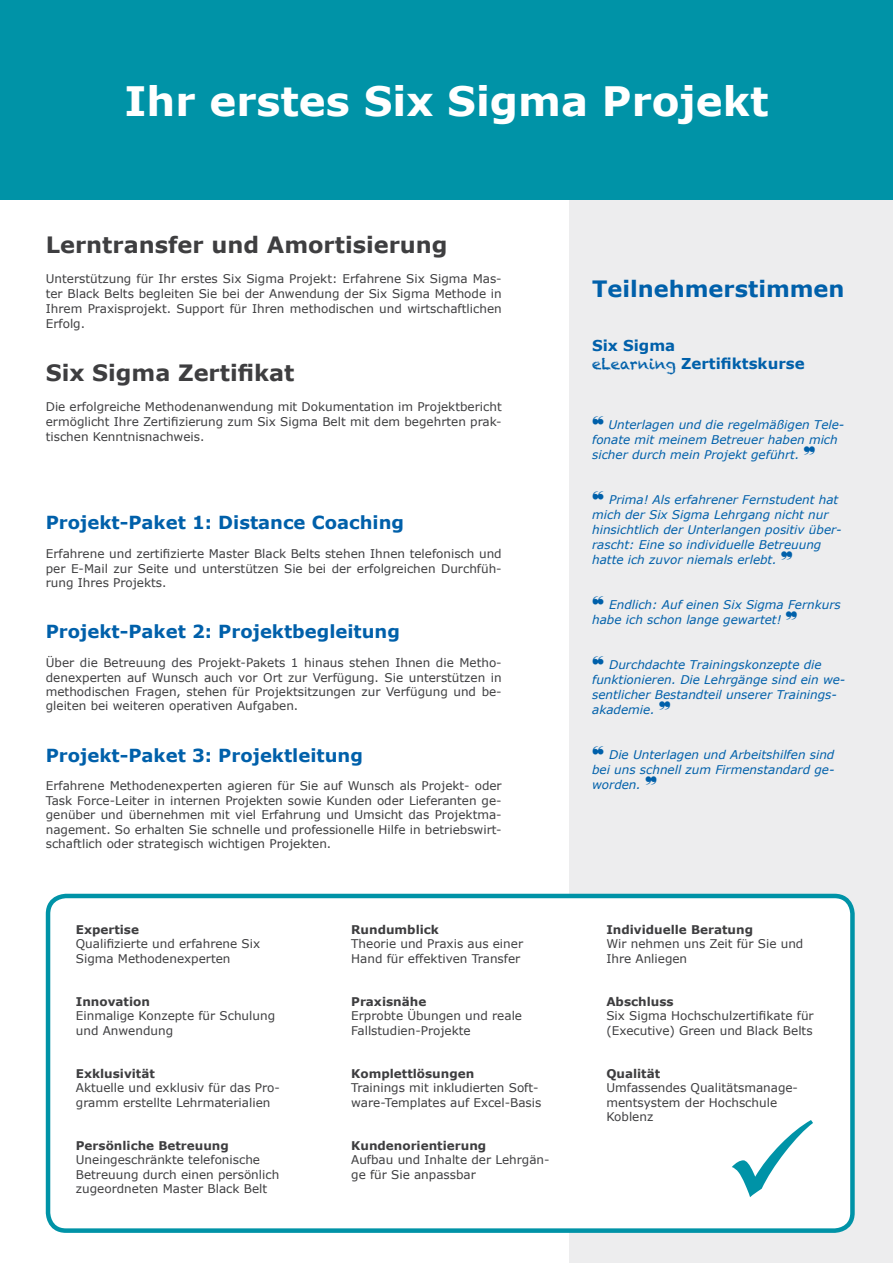
<style>
.page{position:relative;width:893px;height:1263px;background:#fff}
.page>*{position:absolute;margin:0;border:0;box-sizing:border-box;transform-origin:0 0}
.t1{font:700 40.5px "Verdana";color:#fff}
.t2{font:700 22.5px "Verdana";color:#3e3e40}
.t3{font:700 22.5px "Verdana";color:#0060aa}
.t4{font:700 18px "Verdana";color:#0060aa}
.t5{font:700 15px "Verdana";color:#0060aa}
.t6{font:12px/14.4px "Verdana";color:#3e3e40}
.t7{font:italic 12px/15px "Verdana";color:#0060aa}
.t8{font:700 12px "Verdana";color:#3e3e40}
.s1{font-family:"Chalkduster";font-weight:400}
</style>
<div class="page">
<div style="left:570px;top:155px;width:323px;height:1108px;background:#ededee"></div>
<div style="left:0;top:0;width:893px;height:200px;background:#0093a7"></div>
<div style="left:48px;top:896px;width:804px;height:334px;background:#fff;border-radius:18px"></div>
<div style="left:46px;top:894px;width:809px;height:339px;border:4px solid #0093a7;border-radius:18px"></div>
<h1 class="t1" style="left:125px;top:73px;width:645px">Ihr erstes Six Sigma Projekt</h1>
<p class="t2" style="left:46px;top:229px;width:403px">Lerntransfer und Amortisierung</p>
<p class="t6" style="left:46px;top:271px;width:457px;line-height:15px;text-align:justify">Unterstützung für Ihr erstes Six Sigma Projekt: Erfahrene Six Sigma Mas&shy;ter Black Belts begleiten Sie bei der Anwendung der Six Sigma Methode in Ihrem Praxisprojekt. Support für Ihren methodischen und wirtschaftlichen Erfolg.</p>
<p class="t2" style="left:46px;top:357px;width:250px">Six Sigma Zertifikat</p>
<p class="t6" style="left:46px;top:399px;width:457px;line-height:15px;text-align:justify">Die erfolgreiche Methodenanwendung mit Dokumentation im Projektbericht ermöglicht Ihre Zertifizierung zum Six Sigma Belt mit dem begehrten prak&shy;tischen Kenntnisnachweis.</p>
<p class="t4" style="left:46px;top:510px;width:360px">Projekt-Paket 1: Distance Coaching</p>
<p class="t6" style="left:46px;top:546px;width:457px;text-align:justify">Erfahrene und zertifizierte Master Black Belts stehen Ihnen telefonisch und per E-Mail zur Seite und unterstützen Sie bei der erfolgreichen Durchfüh&shy;rung Ihres Projekts.</p>
<p class="t4" style="left:46px;top:619px;width:356px">Projekt-Paket 2: Projektbegleitung</p>
<p class="t6" style="left:46px;top:655px;width:457px;text-align:justify">Über die Betreuung des Projekt-Pakets 1 hinaus stehen Ihnen die Metho&shy;denexperten auf Wunsch auch vor Ort zur Verfügung. Sie unterstützen in methodischen Fragen, stehen für Projektsitzungen zur Verfügung und be&shy;gleiten bei weiteren operativen Aufgaben.</p>
<p class="t4" style="left:46px;top:742px;width:319px">Projekt-Paket 3: Projektleitung</p>
<p class="t6" style="left:46px;top:779px;width:457px;text-align:justify">Erfahrene Methodenexperten agieren für Sie auf Wunsch als Projekt- oder Task Force-Leiter in internen Projekten sowie Kunden oder Lieferanten ge&shy;genüber und übernehmen mit viel Erfahrung und Umsicht das Projektma&shy;nagement. So erhalten Sie schnelle und professionelle Hilfe in betriebswirt&shy;schaftlich oder strategisch wichtigen Projekten.</p>
<p class="t8" style="left:76px;top:921px;width:65px">Expertise</p>
<p class="t6" style="left:76px;top:937px;width:186px">Qualifizierte und erfahrene Six<br>Sigma Methodenexperten</p>
<p class="t8" style="left:76px;top:993px;width:76px">Innovation</p>
<p class="t6" style="left:76px;top:1009px;width:201px">Einmalige Konzepte für Schulung und Anwendung</p>
<p class="t8" style="left:76px;top:1065px;width:81px">Exklusivität</p>
<p class="t6" style="left:76px;top:1081px;width:206px">Aktuelle und exklusiv für das Pro&shy;gramm erstellte Lehrmaterialien</p>
<p class="t8" style="left:76px;top:1137px;width:155px">Persönliche Betreuung</p>
<p class="t6" style="left:76px;top:1153px;width:205px">Uneingeschränkte telefonische<br>Betreuung durch einen persönlich zugeordneten Master Black Belt</p>
<p class="t8" style="left:351px;top:921px;width:89px">Rundumblick</p>
<p class="t6" style="left:351px;top:937px;width:173px">Theorie und Praxis aus einer<br>Hand für effektiven Transfer</p>
<p class="t8" style="left:351px;top:993px;width:77px">Praxisnähe</p>
<p class="t6" style="left:351px;top:1009px;width:172px">Erprobte Übungen und reale<br>Fallstudien-Projekte</p>
<p class="t8" style="left:351px;top:1065px;width:125px">Komplettlösungen</p>
<p class="t6" style="left:351px;top:1081px;width:192px">Trainings mit inkludierten Soft&shy;ware-Templates auf Excel-Basis</p>
<p class="t8" style="left:351px;top:1137px;width:137px">Kundenorientierung</p>
<p class="t6" style="left:351px;top:1153px;width:200px">Aufbau und Inhalte der Lehrgän&shy;ge für Sie anpassbar</p>
<p class="t3" style="left:592px;top:273px;width:254px">Teilnehmerstimmen</p>
<p class="t5" style="left:592px;top:335px;width:85px">Six Sigma</p>
<p class="t5" style="left:592px;top:353px;width:214px"><span class="s1">eLearning</span> Zertifiktskurse</p>
<p class="t7" style="left:592px;top:417px;width:254px">❝ Unterlagen und die regelmäßigen Tele&shy;fonate mit meinem Betreuer haben mich sicher durch mein Projekt geführt. ❞</p>
<p class="t7" style="left:592px;top:492px;width:251px">❝ Prima! Als erfahrener Fernstudent hat mich der Six Sigma Lehrgang nicht nur hinsichtlich der Unterlangen positiv über&shy;rascht: Eine so individuelle Betreuung hatte ich zuvor niemals erlebt. ❞</p>
<p class="t7" style="left:592px;top:597px;width:250px">❝ Endlich: Auf einen Six Sigma Fernkurs habe ich schon lange gewartet! ❞</p>
<p class="t7" style="left:592px;top:657px;width:255px">❝ Durchdachte Trainingskonzepte die funktionieren. Die Lehrgänge sind ein we&shy;sentlicher Bestandteil unserer Trainings&shy;akademie. ❞</p>
<p class="t7" style="left:592px;top:747px;width:244px;text-align:justify">❝ Die Unterlagen und Arbeitshilfen sind bei uns schnell zum Firmenstandard ge&shy;worden. ❞</p>
<p class="t8" style="left:606px;top:921px;width:148px">Individuelle Beratung</p>
<p class="t6" style="left:606px;top:937px;width:199px">Wir nehmen uns Zeit für Sie und<br>Ihre Anliegen</p>
<p class="t8" style="left:606px;top:993px;width:69px">Abschluss</p>
<p class="t6" style="left:606px;top:1009px;width:209px">Six Sigma Hochschulzertifikate für (Executive) Green und Black Belts</p>
<p class="t8" style="left:606px;top:1065px;width:55px">Qualität</p>
<p class="t6" style="left:606px;top:1081px;width:193px">Umfassendes Qualitätsmanage&shy;mentsystem der Hochschule<br>Koblenz</p>
</div>
